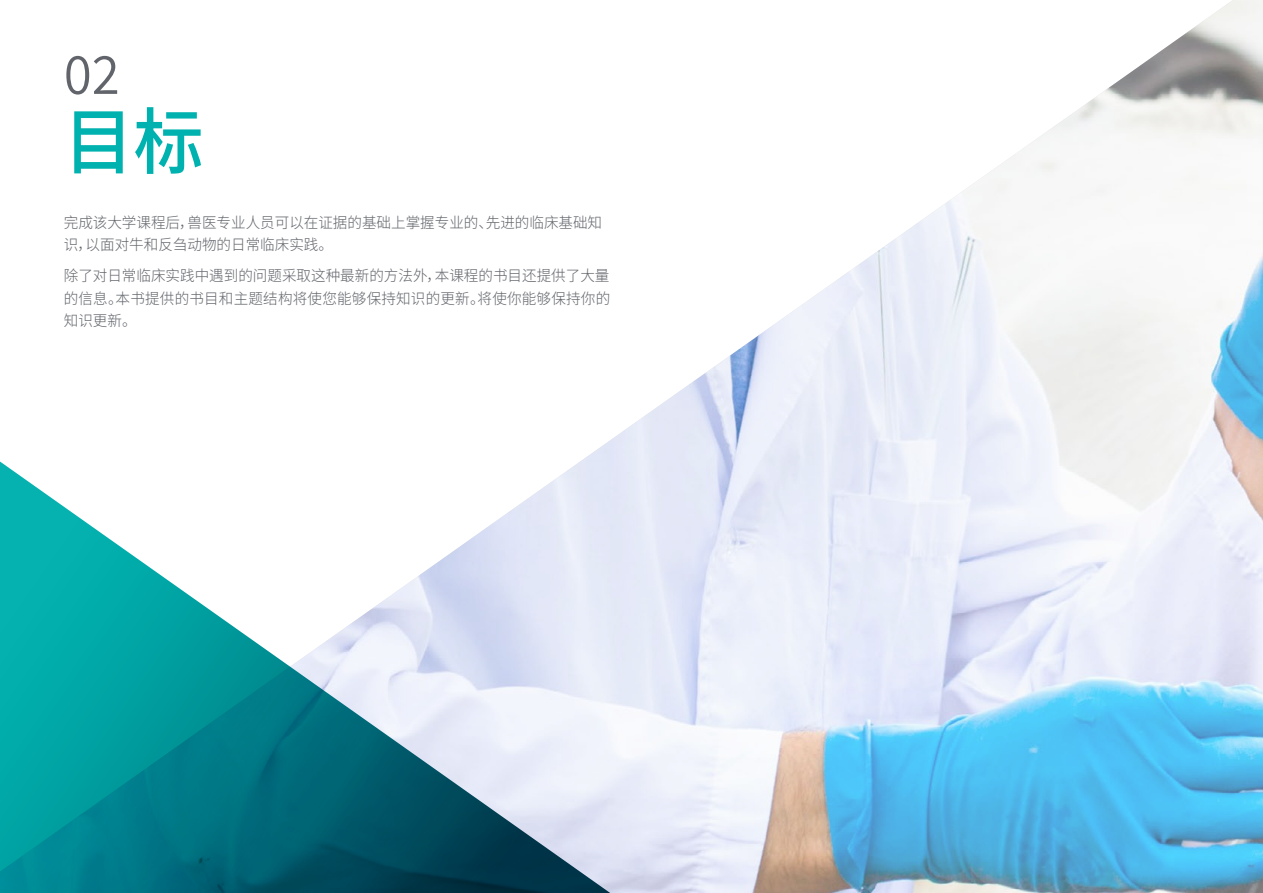
<style>
.page{position:relative;width:1263px;height:893px;background:#fff}
.page>*{position:absolute;margin:0;border:0;box-sizing:border-box;transform-origin:0 0}
.t1{font:500 72px "Source Han Sans CN";color:#00b2af}
.t2{font:52.5px "Source Han Sans CN";color:#61646a}
.t3{font:300 15px/22.5px "Source Han Sans CN";color:#61646a}
</style>
<div class="page">
<img style="left:602px;top:0;width:661px;height:893px">
<svg style="left:0;top:446px;width:640px;height:447px"></svg>
<h2 class="t2" style="left:64px;top:45px;width:57px">02</h2>
<h1 class="t1" style="left:64px;top:101px;width:141px">目标</h1>
<p class="t3" style="left:64px;top:211px;width:540px">完成该大学课程后，兽医专业人员可以在证据的基础上掌握专业的、先进的临床基础知识，以面对牛和反刍动物的日常临床实践。</p>
<p class="t3" style="left:64px;top:265px;width:548px;text-align:justify">除了对日常临床实践中遇到的问题采取这种最新的方法外，本课程的书目还提供了大量的信息。本书提供的书目和主题结构将使您能够保持知识的更新。将使你能够保持你的知识更新。</p>
</div>
